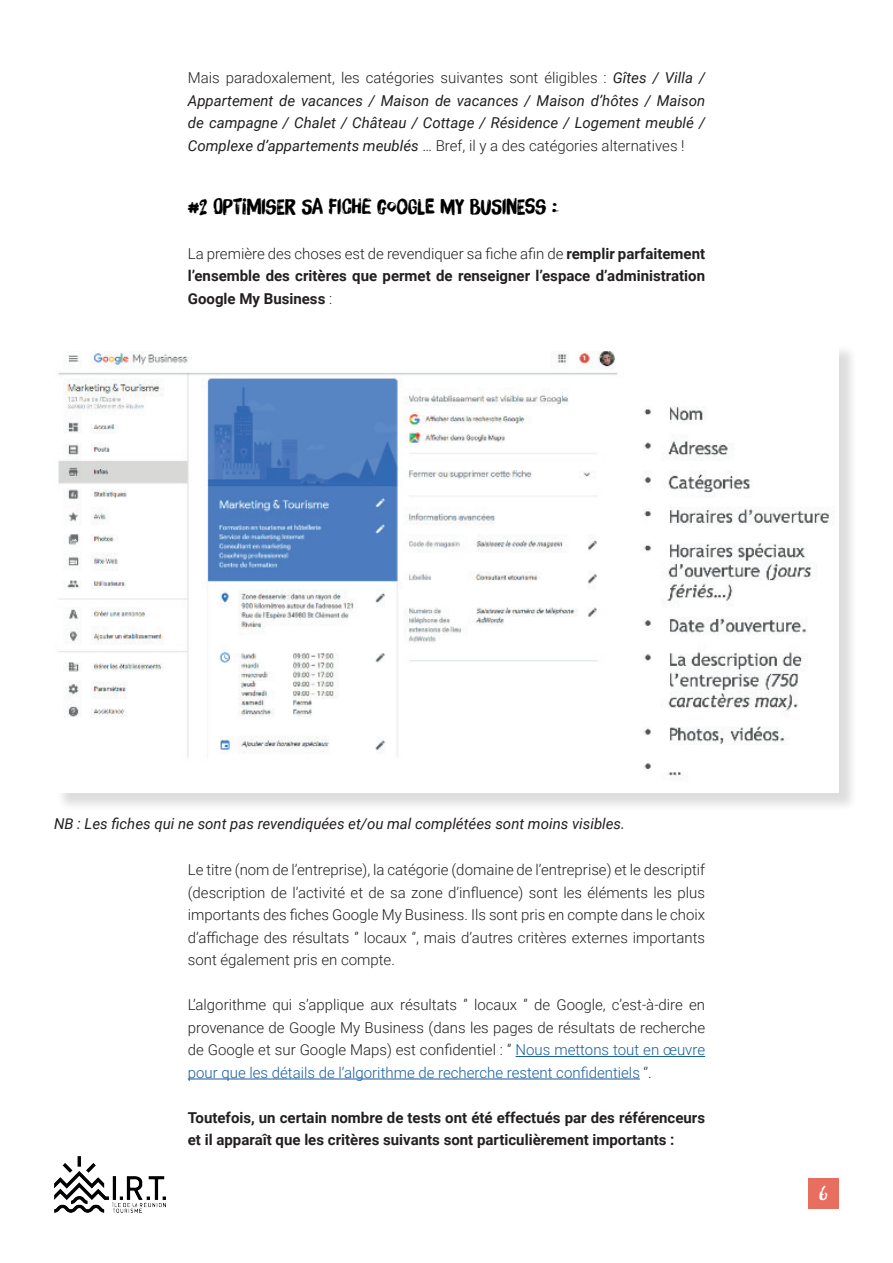
<style>
.page{position:relative;width:893px;height:1263px;background:#fff}
.page>*{position:absolute;margin:0;border:0;box-sizing:border-box;transform-origin:0 0}
.t1{font:21px "Brush Up";color:#000}
.t2{font:19.5px "Brush Up";color:#fff}
.t3{font:300 15px/22.5px "Roboto";color:#231f20;text-align:justify}
.t4{font:italic 15px/22.5px "Roboto";color:#231f20;text-align:justify}
.t5{font:700 15px/22.5px "Roboto";color:#231f20;text-align:justify}
.s1{font-weight:300;font-style:normal}
.s2{font-weight:300}
.s3{color:#175d9e}
</style>
<div class="page">
<div style="left:808px;top:1178px;width:31px;height:31px;background:#e86e60"></div>
<img style="left:54px;top:1156px;width:112px;height:56px">
<div style="left:56px;top:344px;width:802px;height:467px;background:#231f20;opacity:.15"></div>
<img style="left:56px;top:344px;width:783px;height:449px">
<hr style="left:516px;top:1056px;width:189px;height:1px;background:#175d9e">
<hr style="left:188px;top:1078px;width:452px;height:1px;background:#175d9e">
<p class="t4" style="left:188px;top:66px;width:519px"><span class="s1">Mais paradoxalement, les catégories suivantes sont éligibles :</span> Gîtes / Villa / Appartement de vacances / Maison de vacances / Maison d’hôtes / Maison de campagne / Chalet / Château / Cottage / Résidence / Logement meublé / Complexe d’appartements meublés <span class="s1">… Bref, il y a des catégories alternatives !</span></p>
<h1 class="t1" style="left:188px;top:194px;width:372px">#2 OPTIMISER SA FICHE GOOGLE MY BUSINESS :</h1>
<p class="t5" style="left:188px;top:242px;width:519px"><span class="s2">La première des choses est de revendiquer sa fiche afin de</span> remplir parfaitement l’ensemble des critères que permet de renseigner l’espace d’administration Google My Business <span class="s2">:</span></p>
<p class="t4" style="left:54px;top:812px;width:573px">NB : Les fiches qui ne sont pas revendiquées et/ou mal complétées sont moins visibles.</p>
<p class="t3" style="left:188px;top:858px;width:519px">Le titre (nom de l’entreprise), la catégorie (domaine de l’entreprise) et le descriptif (description de l’activité et de sa zone d’influence) sont les éléments les plus importants des fiches Google My Business. Ils sont pris en compte dans le choix d’affichage des résultats ‘’ locaux ‘’, mais d’autres critères externes importants sont également pris en compte.</p>
<p class="t3" style="left:188px;top:993px;width:519px">L’algorithme qui s’applique aux résultats ‘’ locaux ‘’ de Google, c’est-à-dire en provenance de Google My Business (dans les pages de résultats de recherche de Google et sur Google Maps) est confidentiel : ‘’ <span class="s3">Nous mettons tout en œuvre pour que les détails de l’algorithme de recherche restent confidentiels</span> ‘’.</p>
<p class="t5" style="left:188px;top:1106px;width:519px">Toutefois, un certain nombre de tests ont été effectués par des référenceurs et il apparaît que les critères suivants sont particulièrement importants :</p>
<h2 class="t2" style="left:819px;top:1181px;width:10px">6</h2>
</div>
